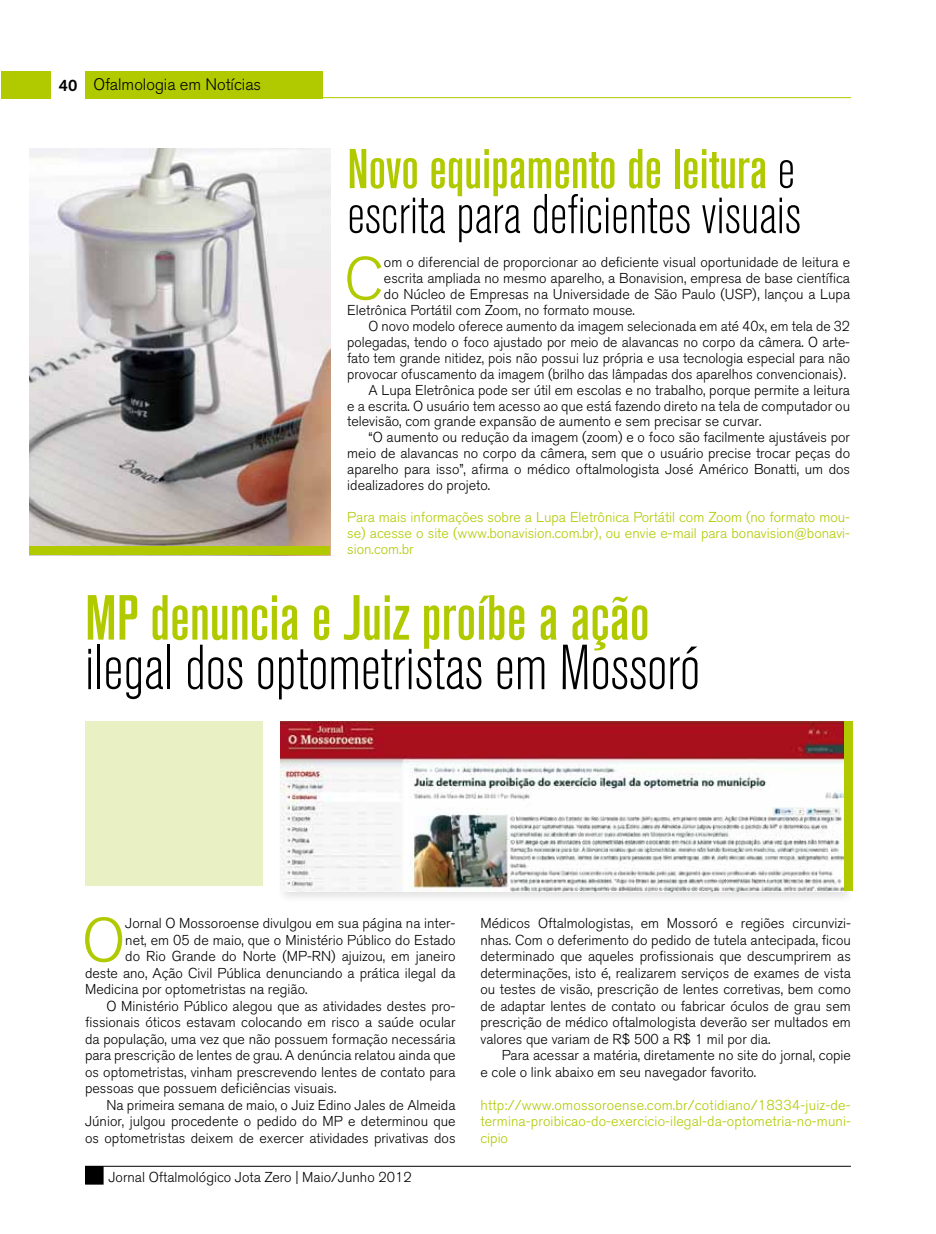
<style>
.page{position:relative;width:936px;height:1234px;background:#fff}
.page>*{position:absolute;margin:0;border:0;box-sizing:border-box;transform-origin:0 0}
.t1{font:300 condensed 63px "Akzidenz Grotesk BQ";color:#000}
.t2{font:63px "Akzidenz Grotesk BQ Md Cnd Alt";color:#b1ca00}
.t3{font:300 61.05px "Akzidenz Grotesk BQ";color:#b1ca00}
.t4{font:300 59.25px "Akzidenz Grotesk BQ";color:#b1ca00}
.t5{font:300 condensed 55.5px "Akzidenz Grotesk BQ";color:#000}
.t6{font:55.5px "Akzidenz Grotesk BQ Md Cnd Alt";color:#b1ca00}
.t7{font:300 16.5px "Akzidenz Grotesk BQ";color:#000}
.t8{font:500 16.5px "Akzidenz Grotesk BQ";color:#000}
.t9{font:300 14.25px/16.5px "Akzidenz Grotesk BQ";color:#000;text-align:justify}
.t10{font:300 14.25px/15.9px "Akzidenz Grotesk BQ";color:#b1ca00;text-align:justify}
.s1{font-family:"Akzidenz Grotesk BQ";font-weight:300;font-stretch:condensed;color:#000}
</style>
<div class="page">
<div style="left:85px;top:71px;width:238px;height:27px;background:#b1ca00"></div>
<div style="left:1px;top:71px;width:49px;height:27px;background:#b1ca00"></div>
<hr style="left:85px;top:97px;width:765px;height:1px;background:#b1ca00">
<div style="left:86px;top:1166px;width:17px;height:17px;background:#000"></div>
<div style="left:85px;top:1165px;width:19px;height:19px;border:2px solid #000"></div>
<hr style="left:85px;top:1165px;width:765px;height:1px;background:#000">
<div style="left:85px;top:721px;width:178px;height:164px;background:#e9f0c4"></div>
<div style="left:276px;top:717px;width:579px;height:187px;background:#000;opacity:.12"></div>
<img style="left:280px;top:721px;width:563px;height:170px">
<img style="left:30px;top:149px;width:300px;height:397px">
<div style="left:30px;top:546px;width:300px;height:9px;background:#b1ca00"></div>
<div style="left:844px;top:721px;width:9px;height:169px;background:#b1ca00"></div>
<p class="t8" style="left:59px;top:75px;width:20px">40</p>
<p class="t7" style="left:94px;top:75px;width:169px">Ofalmologia em Notícias</p>
<h3 class="t6" style="left:347px;top:137px;width:449px">Novo equipamento de leitura <span class="s1">e</span></h3>
<h3 class="t5" style="left:347px;top:184px;width:455px">escrita para deficientes visuais</h3>
<h3 class="t4" style="left:344px;top:245px;width:41px">C</h3>
<p class="t9" style="left:384px;top:254px;width:467px">om o diferencial de proporcionar ao deficiente visual oportunidade de leitura e</p>
<p class="t9" style="left:384px;top:270px;width:467px">escrita ampliada no mesmo aparelho, a Bonavision, empresa de base científica</p>
<p class="t9" style="left:384px;top:286px;width:467px">do Núcleo de Empresas na Universidade de São Paulo (USP), lançou a Lupa</p>
<p class="t9" style="left:347px;top:302px;width:289px">Eletrônica Portátil com Zoom, no formato mouse.</p>
<p class="t9" style="left:368px;top:318px;width:483px">O novo modelo oferece aumento da imagem selecionada em até 40x, em tela de 32</p>
<p class="t9" style="left:347px;top:334px;width:504px">polegadas, tendo o foco ajustado por meio de alavancas no corpo da câmera. O arte-</p>
<p class="t9" style="left:347px;top:350px;width:504px">fato tem grande nitidez, pois não possui luz própria e usa tecnologia especial para não</p>
<p class="t9" style="left:347px;top:366px;width:500px">provocar ofuscamento da imagem (brilho das lâmpadas dos aparelhos convencionais).</p>
<p class="t9" style="left:368px;top:381px;width:483px">A Lupa Eletrônica pode ser útil em escolas e no trabalho, porque permite a leitura</p>
<p class="t9" style="left:347px;top:397px;width:504px">e a escrita. O usuário tem acesso ao que está fazendo direto na tela de computador ou</p>
<p class="t9" style="left:347px;top:413px;width:415px">televisão, com grande expansão de aumento e sem precisar se curvar.</p>
<p class="t9" style="left:368px;top:429px;width:483px">“O aumento ou redução da imagem (zoom) e o foco são facilmente ajustáveis por</p>
<p class="t9" style="left:347px;top:445px;width:504px">meio de alavancas no corpo da câmera, sem que o usuário precise trocar peças do</p>
<p class="t9" style="left:347px;top:461px;width:504px">aparelho para isso”, afirma o médico oftalmologista José Américo Bonatti, um dos</p>
<p class="t9" style="left:347px;top:477px;width:144px">idealizadores do projeto.</p>
<p class="t10" style="left:347px;top:509px;width:504px">Para mais informações sobre a Lupa Eletrônica Portátil com Zoom (no formato mou&shy;se) acesse o site (www.bonavision.com.br), ou envie e-mail para bonavision@bonavi&shy;sion.com.br</p>
<h1 class="t2" style="left:85px;top:582px;width:566px">MP denuncia e Juiz proíbe a ação</h1>
<h1 class="t1" style="left:85px;top:633px;width:616px">ilegal dos optometristas em Mossoró</h1>
<h2 class="t3" style="left:82px;top:905px;width:45px">O</h2>
<p class="t9" style="left:125px;top:915px;width:332px">Jornal O Mossoroense divulgou em sua página na inter-</p>
<p class="t9" style="left:125px;top:931px;width:332px">net, em 05 de maio, que o Ministério Público do Estado</p>
<p class="t9" style="left:125px;top:948px;width:332px">do Rio Grande do Norte (MP-RN) ajuizou, em janeiro</p>
<p class="t9" style="left:85px;top:964px;width:372px">deste ano, Ação Civil Pública denunciando a prática ilegal da</p>
<p class="t9" style="left:85px;top:981px;width:224px">Medicina por optometristas na região.</p>
<p class="t9" style="left:106px;top:997px;width:350px">O Ministério Público alegou que as atividades destes pro-</p>
<p class="t9" style="left:85px;top:1014px;width:372px">fissionais óticos estavam colocando em risco a saúde ocular</p>
<p class="t9" style="left:85px;top:1030px;width:372px">da população, uma vez que não possuem formação necessária</p>
<p class="t9" style="left:85px;top:1047px;width:372px">para prescrição de lentes de grau. A denúncia relatou ainda que</p>
<p class="t9" style="left:85px;top:1063px;width:372px">os optometristas, vinham prescrevendo lentes de contato para</p>
<p class="t9" style="left:85px;top:1080px;width:253px">pessoas que possuem deficiências visuais.</p>
<p class="t9" style="left:106px;top:1096px;width:350px">Na primeira semana de maio, o Juiz Edino Jales de Almeida</p>
<p class="t9" style="left:85px;top:1113px;width:372px">Júnior, julgou procedente o pedido do MP e determinou que</p>
<p class="t9" style="left:85px;top:1129px;width:372px">os optometristas deixem de exercer atividades privativas dos</p>
<p class="t9" style="left:108px;top:1168px;width:305px">Jornal Oftalmológico Jota Zero | Maio/Junho 2012</p>
<p class="t9" style="left:480px;top:915px;width:372px">Médicos Oftalmologistas, em Mossoró e regiões circunvizi&shy;nhas. Com o deferimento do pedido de tutela antecipada, ficou determinado que aqueles profissionais que descumprirem as determinações, isto é, realizarem serviços de exames de vista ou testes de visão, prescrição de lentes corretivas, bem como de adaptar lentes de contato ou fabricar óculos de grau sem prescrição de médico oftalmologista deverão ser multados em valores que variam de R$ 500 a R$ 1 mil por dia.</p>
<p class="t9" style="left:480px;top:1047px;width:372px;text-indent:21px">Para acessar a matéria, diretamente no site do jornal, copie e cole o link abaixo em seu navegador favorito.</p>
<p class="t10" style="left:480px;top:1096px;width:372px;line-height:16.5px">http://www.omossoroense.com.br/cotidiano/18334-juiz-de&shy;termina-proibicao-do-exercicio-ilegal-da-optometria-no-muni&shy;cipio</p>
</div>
